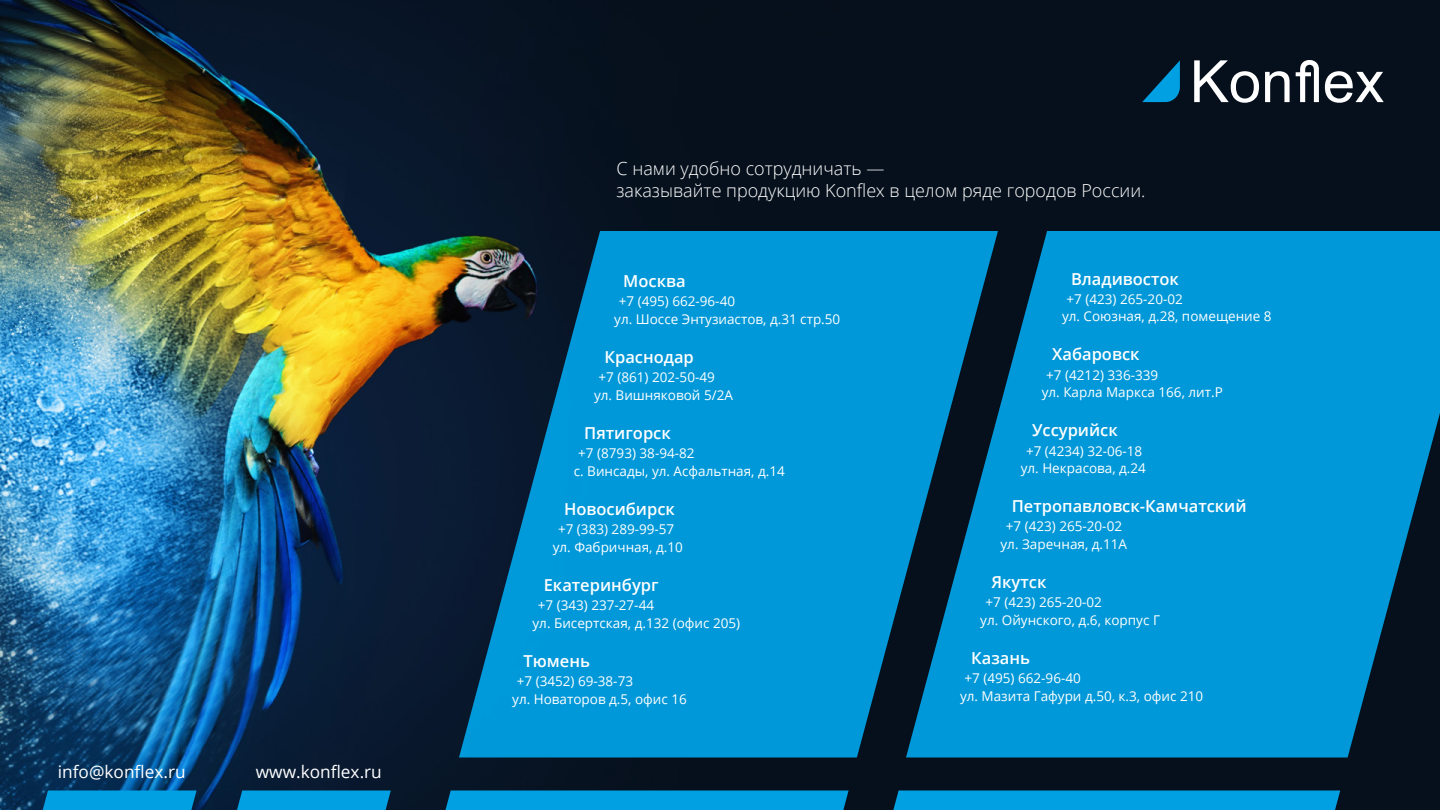
<style>
.page{position:relative;width:1440px;height:810px;background:#fff}
.page>*{position:absolute;margin:0;border:0;box-sizing:border-box;transform-origin:0 0}
.t1{font:300 18px/21.6px "Open Sans";color:#fff}
.t2{font:17.25px "Open Sans";color:#fff}
.t3{font:600 16.5px "Open Sans";color:#fff}
.t4{font:13.5px/17.7px "Open Sans";color:#fff}
</style>
<div class="page">
<img style="left:0;top:0;width:1440px;height:810px">
<svg style="left:998px;top:231px;width:442px;height:527px;background:#008bc7"></svg>
<div style="left:893px;top:790px;width:447px;height:20px;background:#00a0e3"></div>
<div style="left:446px;top:790px;width:403px;height:20px;background:#00a0e3"></div>
<svg style="left:43px;top:790px;width:154px;height:20px;background:#0099da"></svg>
<svg style="left:237px;top:790px;width:154px;height:20px;background:#0097d8"></svg>
<svg style="left:459px;top:231px;width:539px;height:527px;background:#027eb4"></svg>
<svg style="left:1325px;top:71px;width:59px;height:32px"></svg>
<svg style="left:1265px;top:71px;width:25px;height:31px"></svg>
<svg style="left:1194px;top:60px;width:65px;height:43px"></svg>
<svg style="left:1296px;top:60px;width:23px;height:42px"></svg>
<svg style="left:1142px;top:60px;width:38px;height:42px;background:#035277"></svg>
<p class="t2" style="left:58px;top:760px;width:129px">info@konflex.ru</p>
<p class="t2" style="left:256px;top:760px;width:128px">www.konflex.ru</p>
<h1 class="t1" style="left:616px;top:158px;width:530px">С нами удобно сотрудничать —<br>заказывайте продукцию Konflex в целом ряде городов России.</h1>
<p class="t3" style="left:623px;top:272px;width:64px">Москва</p>
<p class="t4" style="left:614px;top:292px;width:228px;text-indent:4px">+7 (495) 662-96-40<br>ул. Шоссе Энтузиастов, д.31 стр.50</p>
<p class="t3" style="left:604px;top:348px;width:91px">Краснодар</p>
<p class="t4" style="left:594px;top:368px;width:140px;text-indent:4px">+7 (861) 202-50-49 ул. Вишняковой 5/2А</p>
<p class="t3" style="left:584px;top:424px;width:88px">Пятигорск</p>
<p class="t4" style="left:574px;top:444px;width:213px;text-indent:4px">+7 (8793) 38-94-82<br>с. Винсады, ул. Асфальтная, д.14</p>
<p class="t3" style="left:564px;top:499px;width:112px">Новосибирск</p>
<p class="t4" style="left:553px;top:520px;width:132px;text-align:center">+7 (383) 289-99-57 ул. Фабричная, д.10</p>
<p class="t3" style="left:544px;top:575px;width:116px">Екатеринбург</p>
<p class="t4" style="left:532px;top:596px;width:209px;text-indent:5px">+7 (343) 237-27-44<br>ул. Бисертская, д.132 (офис 205)</p>
<p class="t3" style="left:524px;top:651px;width:68px">Тюмень</p>
<p class="t4" style="left:512px;top:672px;width:176px;text-indent:4px">+7 (3452) 69-38-73<br>ул. Новаторов д.5, офис 16</p>
<p class="t3" style="left:1071px;top:269px;width:109px">Владивосток</p>
<p class="t4" style="left:1062px;top:290px;width:211px;text-indent:4px">+7 (423) 265-20-02<br>ул. Союзная, д.28, помещение 8</p>
<p class="t3" style="left:1052px;top:345px;width:89px">Хабаровск</p>
<p class="t4" style="left:1042px;top:366px;width:183px;text-indent:4px">+7 (4212) 336-339<br>ул. Карла Маркса 166, лит.Р</p>
<p class="t3" style="left:1032px;top:421px;width:87px">Уссурийск</p>
<p class="t4" style="left:1021px;top:441px;width:127px;text-align:center">+7 (4234) 32-06-18 ул. Некрасова, д.24</p>
<p class="t3" style="left:1012px;top:497px;width:236px">Петропавловск-Камчатский</p>
<p class="t4" style="left:1000px;top:517px;width:128px;text-align:center">+7 (423) 265-20-02 ул. Заречная, д.11А</p>
<p class="t3" style="left:992px;top:573px;width:56px">Якутск</p>
<p class="t4" style="left:980px;top:593px;width:181px;text-indent:5px">+7 (423) 265-20-02<br>ул. Ойунского, д.6, корпус Г</p>
<p class="t3" style="left:971px;top:649px;width:60px">Казань</p>
<p class="t4" style="left:960px;top:669px;width:245px;text-indent:4px">+7 (495) 662-96-40<br>ул. Мазита Гафури д.50, к.3, офис 210</p>
</div>
